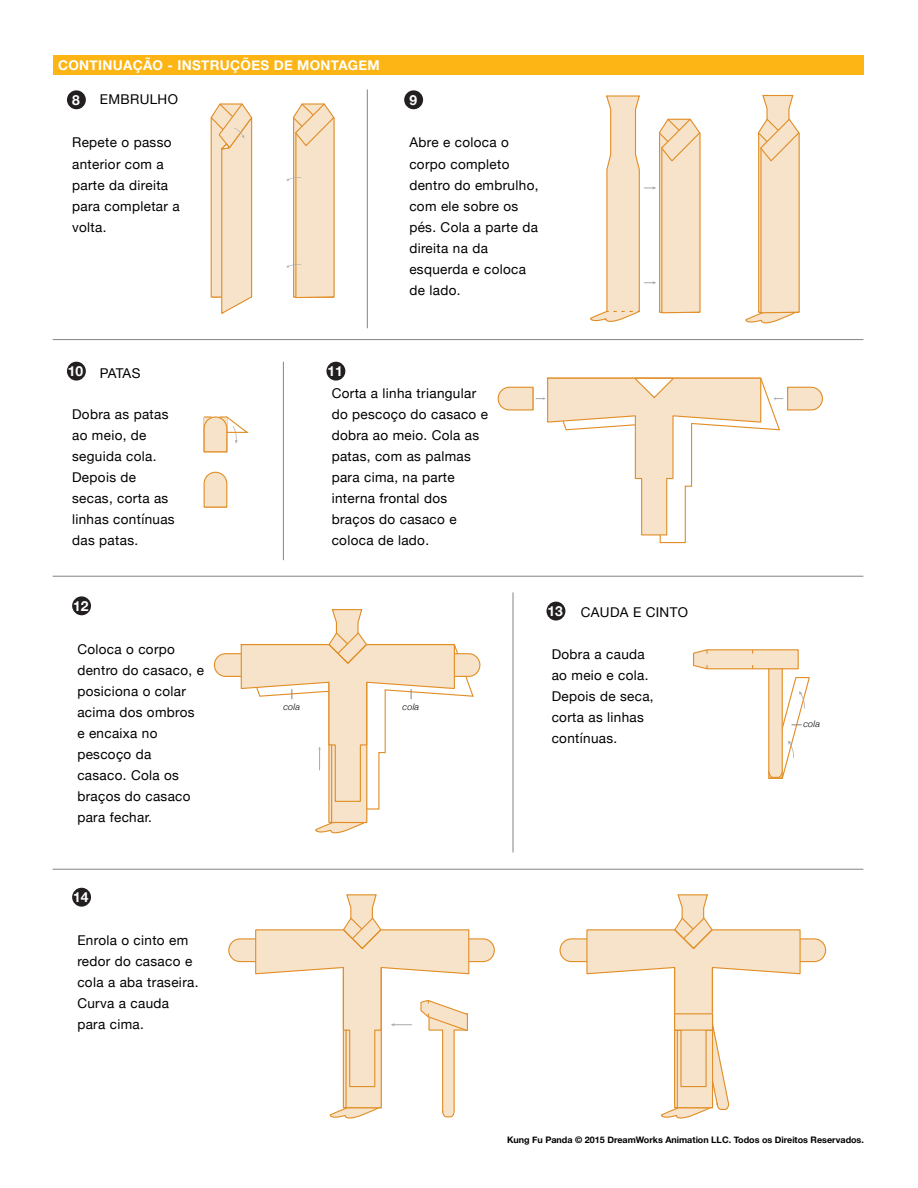
<style>
.page{position:relative;width:918px;height:1188px;background:#fff}
.page>*{position:absolute;margin:0;border:0;box-sizing:border-box;transform-origin:0 0}
.t1{font:700 13.8px "Helvetica Neue";color:#fff}
.t2{font:13.5px/21px "Helvetica Neue";letter-spacing:.025em;color:#000}
.t3{font:700 13.5px "Helvetica Neue";letter-spacing:.025em;color:#fff}
.t4{font:700 9px "Helvetica Neue";color:#000}
.t5{font:italic 300 9px "Helvetica Neue";letter-spacing:.025em;color:#000}
</style>
<div class="page">
<hr style="left:53px;top:339px;width:810px;height:1px;background:#848484">
<hr style="left:53px;top:576px;width:810px;height:1px;background:#848484">
<hr style="left:53px;top:869px;width:810px;height:1px;background:#848484">
<div style="left:53px;top:55px;width:810px;height:19px;background:#fcb515"></div>
<hr style="left:367px;top:89px;width:1px;height:239px;background:#848484">
<hr style="left:283px;top:362px;width:1px;height:198px;background:#848484">
<div style="left:67px;top:90px;width:19px;height:19px;background:#231f20;border-radius:50%"></div>
<div style="left:67px;top:362px;width:19px;height:19px;background:#231f20;border-radius:50%"></div>
<div style="left:547px;top:602px;width:18px;height:19px;background:#231f20;border-radius:50%"></div>
<div style="left:72px;top:596px;width:19px;height:19px;background:#231f20;border-radius:50%"></div>
<div style="left:72px;top:888px;width:19px;height:19px;background:#231f20;border-radius:50%"></div>
<div style="left:326px;top:362px;width:19px;height:19px;background:#231f20;border-radius:50%"></div>
<div style="left:404px;top:90px;width:19px;height:19px;background:#231f20;border-radius:50%"></div>
<svg style="left:210px;top:103px;width:43px;height:211px;background:#f5ddbf"></svg>
<svg style="left:286px;top:103px;width:49px;height:196px"></svg>
<svg style="left:745px;top:94px;width:55px;height:230px"></svg>
<svg style="left:590px;top:95px;width:111px;height:227px"></svg>
<svg style="left:203px;top:416px;width:46px;height:37px"></svg>
<svg style="left:203px;top:471px;width:25px;height:37px"></svg>
<svg style="left:497px;top:377px;width:326px;height:167px"></svg>
<hr style="left:513px;top:592px;width:1px;height:260px;background:#848484">
<svg style="left:228px;top:894px;width:267px;height:225px"></svg>
<svg style="left:559px;top:894px;width:268px;height:225px"></svg>
<hr style="left:677px;top:1030px;width:1px;height:78px;background:#e18e26">
<div style="left:675px;top:1014px;width:38px;height:16px;background:#f7e3ca"></div>
<div style="left:674px;top:1013px;width:39px;height:18px;border:1px solid #e18e26"></div>
<svg style="left:213px;top:609px;width:268px;height:225px"></svg>
<svg style="left:693px;top:649px;width:117px;height:130px"></svg>
<p class="t3" style="left:58px;top:54px;width:323px">CONTINUAÇÃO - INSTRUÇÕES DE MONTAGEM</p>
<p class="t1" style="left:72px;top:89px;width:9px">8</p>
<p class="t2" style="left:100px;top:90px;width:80px">EMBRULHO</p>
<p class="t2" style="left:72px;top:133px;width:109px">Repete o passo anterior com a parte da direita para completar a volta.</p>
<p class="t1" style="left:68px;top:360px;width:17px">10</p>
<p class="t2" style="left:100px;top:363px;width:42px">PATAS</p>
<p class="t1" style="left:327px;top:360px;width:17px">11</p>
<p class="t1" style="left:409px;top:89px;width:9px">9</p>
<p class="t2" style="left:409px;top:133px;width:131px">Abre e coloca o corpo completo dentro do embrulho, com ele sobre os pés. Cola a parte da direita na da esquerda e coloca de lado.</p>
<p class="t2" style="left:72px;top:404px;width:104px">Dobra as patas ao meio, de seguida cola.<br>Depois de secas, corta as linhas contínuas das patas.</p>
<p class="t1" style="left:73px;top:595px;width:17px">12</p>
<p class="t2" style="left:77px;top:639px;width:128px">Coloca o corpo dentro do casaco, e posiciona o colar acima dos ombros e encaixa no pescoço da casaco. Cola os braços do casaco para fechar.</p>
<p class="t1" style="left:73px;top:886px;width:17px">14</p>
<p class="t2" style="left:77px;top:930px;width:123px">Enrola o cinto em redor do casaco e cola a aba traseira.<br>Curva a cauda para cima.</p>
<p class="t2" style="left:332px;top:383px;width:158px">Corta a linha triangular do pescoço do casaco e dobra ao meio. Cola as patas, com as palmas para cima, na parte interna frontal dos braços do casaco e coloca de lado.</p>
<p class="t5" style="left:283px;top:700px;width:18px">cola</p>
<p class="t5" style="left:403px;top:700px;width:18px">cola</p>
<p class="t1" style="left:547px;top:600px;width:17px">13</p>
<p class="t2" style="left:581px;top:602px;width:109px">CAUDA E CINTO</p>
<p class="t2" style="left:552px;top:644px;width:103px">Dobra a cauda ao meio e cola.<br>Depois de seca, corta as linhas contínuas.</p>
<p class="t5" style="left:803px;top:717px;width:18px">cola</p>
<p class="t4" style="left:507px;top:1133px;width:358px">Kung Fu Panda © 2015 DreamWorks Animation LLC. Todos os Direitos Reservados.</p>
</div>
